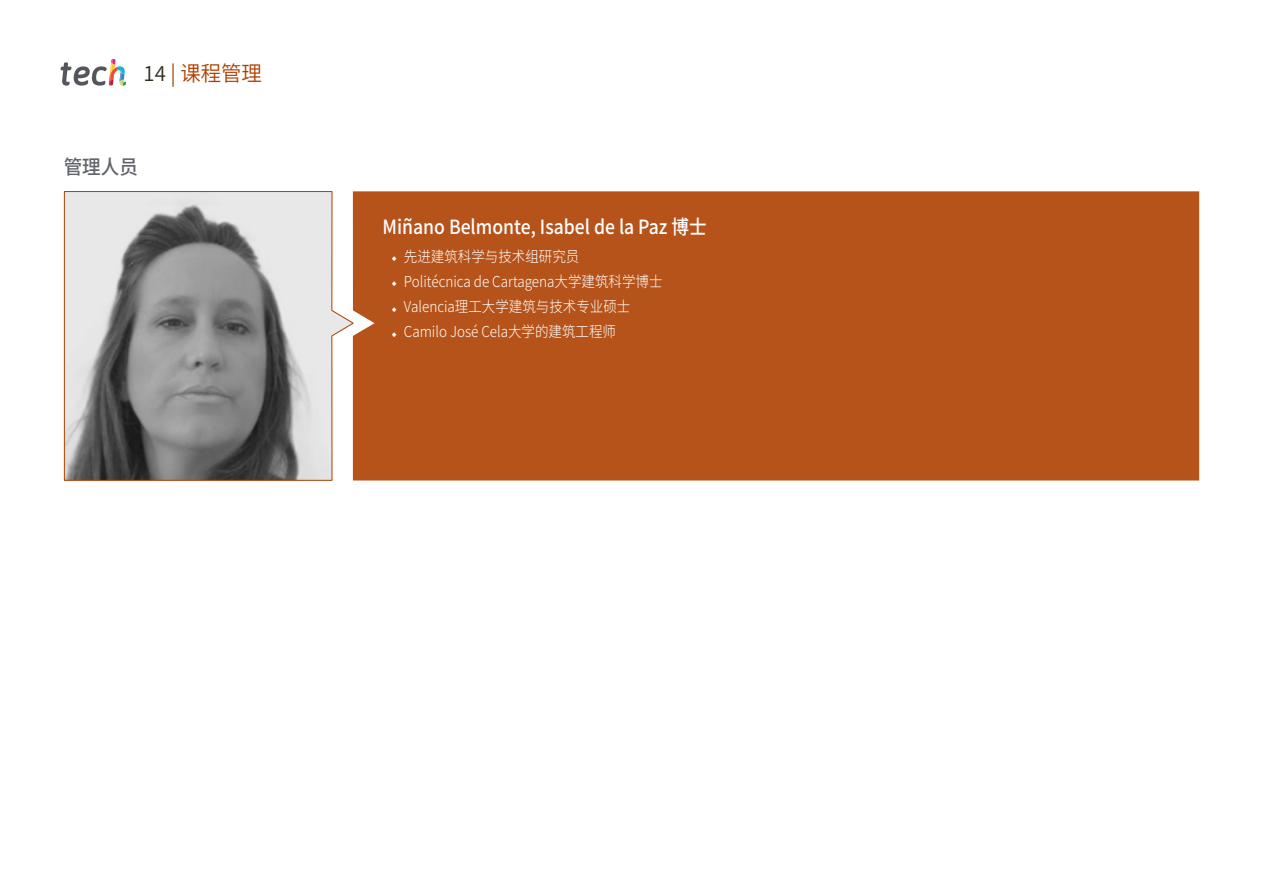
<style>
.page{position:relative;width:1263px;height:893px;background:#fff}
.page>*{position:absolute;margin:0;border:0;box-sizing:border-box;transform-origin:0 0}
.t1{font:21px "Source Han Sans CN";color:#ae4000}
.t2{font:500 19.5px "Source Han Sans CN";color:#fff;scale:.9 1}
.t3{font:500 19.5px "Source Han Sans CN";color:#61646a;scale:.95 1}
.t4{font:300 15px/25.2px "Source Han Sans CN";color:#fff;scale:.9 1}
.s1{color:#312e20}
</style>
<div class="page">
<svg style="left:61px;top:59px;width:65px;height:27px"></svg>
<div style="left:354px;top:191px;width:845px;height:289px;background:#b6531a"></div>
<svg style="left:64px;top:191px;width:290px;height:290px;background:#a5a4a3"></svg>
<svg style="left:392px;top:256px;width:4px;height:5px"></svg>
<svg style="left:392px;top:282px;width:4px;height:5px"></svg>
<svg style="left:392px;top:307px;width:4px;height:5px"></svg>
<svg style="left:392px;top:332px;width:4px;height:5px"></svg>
<h1 class="t1" style="left:144px;top:61px;width:120px"><span class="s1">14</span> | 课程管理</h1>
<h2 class="t3" style="left:64px;top:156px;width:80px">管理人员</h2>
<h2 class="t2" style="left:383px;top:216px;width:361px">Miñano Belmonte, Isabel de la Paz 博士</h2>
<p class="t4" style="left:404px;top:244px;width:289px">先进建筑科学与技术组研究员<br>Politécnica de Cartagena大学建筑科学博士<br>Valencia理工大学建筑与技术专业硕士<br>Camilo José Cela大学的建筑工程师</p>
</div>
